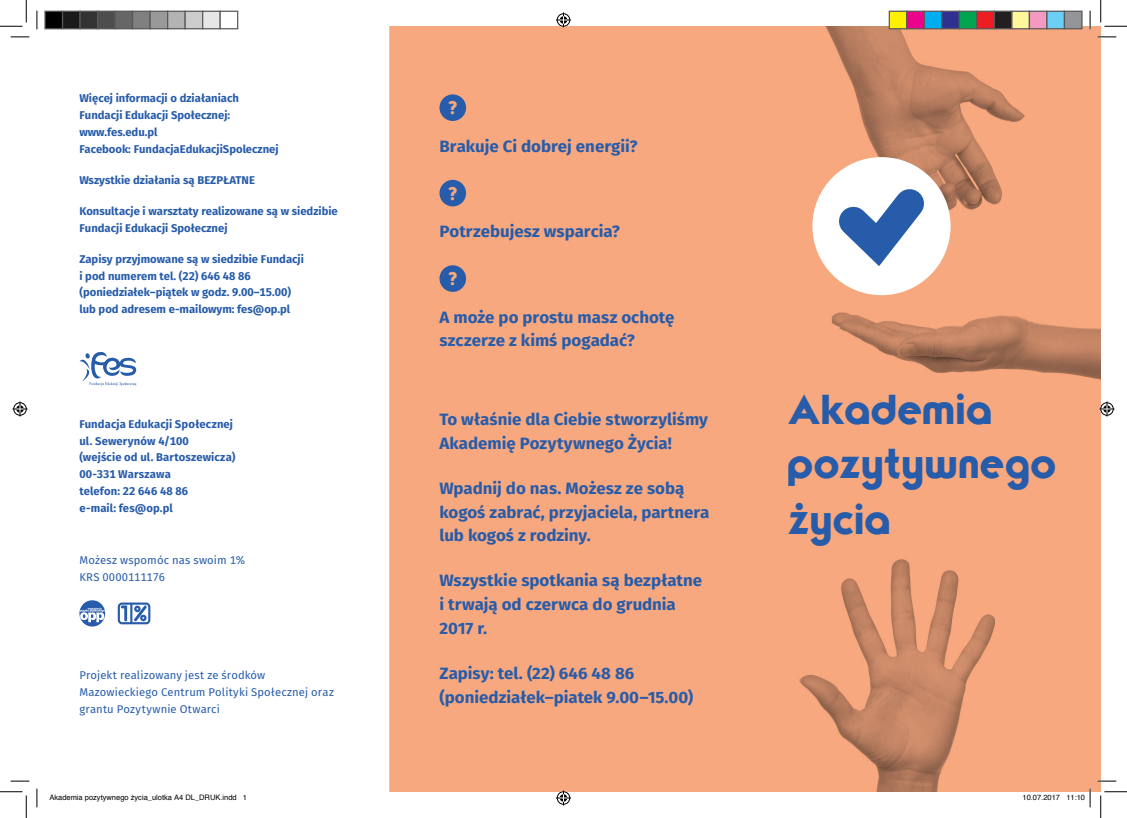
<style>
.page{position:relative;width:1127px;height:818px;background:#fff}
.page>*{position:absolute;margin:0;border:0;box-sizing:border-box;transform-origin:0 0}
.t1{font:42.5px/55px "Typo Graphica";letter-spacing:.04em;color:#275caa}
.t2{font:18.75px "Typo Graphica";color:#f8a87e}
.t3{font:700 16.38px/23.8px "Fira Sans";color:#275caa}
.t4{font:700 11.25px/16.9px "Fira Sans";color:#275caa}
.t5{font:11.25px/16.9px "Fira Sans";letter-spacing:.01em;color:#275caa}
.t6{font:7.5px "Helvetica";color:#000}
</style>
<div class="page">
<div style="left:391px;top:26px;width:709px;height:766px;background:#f8a87e"></div>
<img style="left:789px;top:556px;width:213px;height:236px">
<img style="left:831px;top:306px;width:269px;height:78px">
<img style="left:808px;top:26px;width:229px;height:206px">
<div style="left:812px;top:157px;width:138px;height:138px;background:#fff;border-radius:50%"></div>
<svg style="left:812px;top:163px;width:137px;height:125px"></svg>
<div style="left:439px;top:94px;width:27px;height:27px;background:#275caa;border-radius:50%"></div>
<div style="left:439px;top:180px;width:27px;height:26px;background:#275caa;border-radius:50%"></div>
<div style="left:439px;top:265px;width:27px;height:27px;background:#275caa;border-radius:50%"></div>
<svg style="left:79px;top:352px;width:57px;height:34px"></svg>
<svg style="left:118px;top:602px;width:32px;height:22px"></svg>
<svg style="left:79px;top:600px;width:26px;height:26px"></svg>
<svg style="left:11px;top:36px;width:18px;height:2px"></svg>
<svg style="left:1097px;top:36px;width:18px;height:2px"></svg>
<svg style="left:11px;top:780px;width:18px;height:2px"></svg>
<svg style="left:1097px;top:780px;width:18px;height:2px"></svg>
<svg style="left:36px;top:11px;width:2px;height:18px"></svg>
<svg style="left:36px;top:788px;width:2px;height:19px"></svg>
<svg style="left:1088px;top:11px;width:2px;height:18px"></svg>
<svg style="left:0;top:0;width:27px;height:27px"></svg>
<svg style="left:0;top:791px;width:27px;height:27px"></svg>
<svg style="left:1100px;top:0;width:26px;height:27px"></svg>
<svg style="left:1100px;top:791px;width:26px;height:27px"></svg>
<svg style="left:556px;top:13px;width:15px;height:15px"></svg>
<svg style="left:556px;top:790px;width:15px;height:15px"></svg>
<svg style="left:13px;top:401px;width:15px;height:15px"></svg>
<svg style="left:1099px;top:401px;width:15px;height:15px"></svg>
<div style="left:45px;top:11px;width:18px;height:18px;background:#000"></div>
<div style="left:44px;top:11px;width:19px;height:18px;border:1px solid #595959"></div>
<div style="left:63px;top:11px;width:17px;height:18px;background:#1a1a1a"></div>
<div style="left:62px;top:11px;width:19px;height:18px;border:1px solid #595959"></div>
<div style="left:80px;top:11px;width:18px;height:18px;background:#333"></div>
<div style="left:79px;top:11px;width:19px;height:18px;border:1px solid #595959"></div>
<div style="left:98px;top:11px;width:17px;height:18px;background:#4d4d4d"></div>
<div style="left:97px;top:11px;width:19px;height:18px;border:1px solid #595959"></div>
<div style="left:115px;top:11px;width:18px;height:18px;background:#666"></div>
<div style="left:114px;top:11px;width:19px;height:18px;border:1px solid #595959"></div>
<div style="left:133px;top:11px;width:17px;height:18px;background:#808080"></div>
<div style="left:132px;top:11px;width:19px;height:18px;border:1px solid #595959"></div>
<div style="left:150px;top:11px;width:18px;height:18px;background:#999"></div>
<div style="left:149px;top:11px;width:19px;height:18px;border:1px solid #595959"></div>
<div style="left:168px;top:11px;width:17px;height:18px;background:#b3b3b3"></div>
<div style="left:167px;top:11px;width:19px;height:18px;border:1px solid #595959"></div>
<div style="left:185px;top:11px;width:18px;height:18px;background:#ccc"></div>
<div style="left:184px;top:11px;width:19px;height:18px;border:1px solid #595959"></div>
<div style="left:203px;top:11px;width:17px;height:18px;background:#e6e6e6"></div>
<div style="left:202px;top:11px;width:19px;height:18px;border:1px solid #595959"></div>
<div style="left:219px;top:11px;width:19px;height:18px;border:1px solid #595959"></div>
<div style="left:889px;top:11px;width:17px;height:18px;background:#fff101"></div>
<div style="left:888px;top:11px;width:19px;height:18px;border:1px solid #595959"></div>
<div style="left:906px;top:11px;width:18px;height:18px;background:#ed028c"></div>
<div style="left:905px;top:11px;width:19px;height:18px;border:1px solid #595959"></div>
<div style="left:924px;top:11px;width:17px;height:18px;background:#00aeef"></div>
<div style="left:923px;top:11px;width:19px;height:18px;border:1px solid #595959"></div>
<div style="left:941px;top:11px;width:18px;height:18px;background:#2e3092"></div>
<div style="left:940px;top:11px;width:19px;height:18px;border:1px solid #595959"></div>
<div style="left:959px;top:11px;width:17px;height:18px;background:#00a54f"></div>
<div style="left:958px;top:11px;width:19px;height:18px;border:1px solid #595959"></div>
<div style="left:976px;top:11px;width:18px;height:18px;background:#ee1d23"></div>
<div style="left:975px;top:11px;width:19px;height:18px;border:1px solid #595959"></div>
<div style="left:994px;top:11px;width:17px;height:18px;background:#231f20"></div>
<div style="left:993px;top:11px;width:19px;height:18px;border:1px solid #595959"></div>
<div style="left:1011px;top:11px;width:18px;height:18px;background:#fff79a"></div>
<div style="left:1010px;top:11px;width:19px;height:18px;border:1px solid #595959"></div>
<div style="left:1029px;top:11px;width:17px;height:18px;background:#f499c2"></div>
<div style="left:1028px;top:11px;width:19px;height:18px;border:1px solid #595959"></div>
<div style="left:1046px;top:11px;width:18px;height:18px;background:#6bcff6"></div>
<div style="left:1045px;top:11px;width:19px;height:18px;border:1px solid #595959"></div>
<div style="left:1064px;top:11px;width:17px;height:18px;background:#939598"></div>
<div style="left:1063px;top:11px;width:19px;height:18px;border:1px solid #595959"></div>
<svg style="left:1066px;top:788px;width:24px;height:19px"></svg>
<p class="t4" style="left:79px;top:89px;width:200px">Więcej informacji o działaniach<br>Fundacji Edukacji Społecznej: www.fes.edu.pl<br>Facebook: FundacjaEdukacjiSpolecznej</p>
<p class="t4" style="left:79px;top:171px;width:177px">Wszystkie działania są BEZPŁATNE</p>
<p class="t4" style="left:79px;top:202px;width:260px">Konsultacje i warsztaty realizowane są w siedzibie<br>Fundacji Edukacji Społecznej</p>
<p class="t4" style="left:79px;top:249px;width:226px">Zapisy przyjmowane są w siedzibie Fundacji i pod numerem tel. (22) 646 48 86 (poniedziałek–piątek w godz. 9.00–15.00) lub pod adresem e-mailowym: fes@op.pl</p>
<p class="t4" style="left:79px;top:415px;width:157px">Fundacja Edukacji Społecznej ul. Sewerynów 4/100<br>(wejście od ul. Bartoszewicza)<br>00-331 Warszawa<br>telefon: 22 646 48 86<br>e-mail: fes@op.pl</p>
<p class="t5" style="left:79px;top:552px;width:168px">Możesz wspomóc nas swoim 1%<br>KRS 0000111176</p>
<p class="t5" style="left:79px;top:666px;width:256px">Projekt realizowany jest ze środków<br>Mazowieckiego Centrum Polityki Społecznej oraz grantu Pozytywnie Otwarci</p>
<h2 class="t2" style="left:448px;top:96px;width:10px">?</h2>
<h3 class="t3" style="left:439px;top:133px;width:199px">Brakuje Ci dobrej energii?</h3>
<h2 class="t2" style="left:448px;top:181px;width:10px">?</h2>
<h3 class="t3" style="left:439px;top:219px;width:182px">Potrzebujesz wsparcia?</h3>
<h2 class="t2" style="left:448px;top:266px;width:10px">?</h2>
<h3 class="t3" style="left:439px;top:304px;width:236px">A może po prostu masz ochotę szczerze z kimś pogadać?</h3>
<h3 class="t3" style="left:439px;top:406px;width:270px">To właśnie dla Ciebie stworzyliśmy<br>Akademię Pozytywnego Życia!</h3>
<h3 class="t3" style="left:439px;top:475px;width:271px">Wpadnij do nas. Możesz ze sobą kogoś zabrać, przyjaciela, partnera lub kogoś z rodziny.</h3>
<h3 class="t3" style="left:439px;top:568px;width:264px">Wszystkie spotkania są bezpłatne i trwają od czerwca do grudnia<br>2017 r.</h3>
<h3 class="t3" style="left:439px;top:660px;width:255px">Zapisy: tel. (22) 646 48 86 (poniedziałek–piatek 9.00–15.00)</h3>
<h1 class="t1" style="left:788px;top:383px;width:269px">Akademia pozytywnego życia</h1>
<p class="t6" style="left:49px;top:791px;width:199px">Akademia pozytywnego życia_ulotka A4 DL_DRUK.indd 1</p>
<p class="t6" style="left:1022px;top:791px;width:64px">10.07.2017 11:10</p>
</div>
